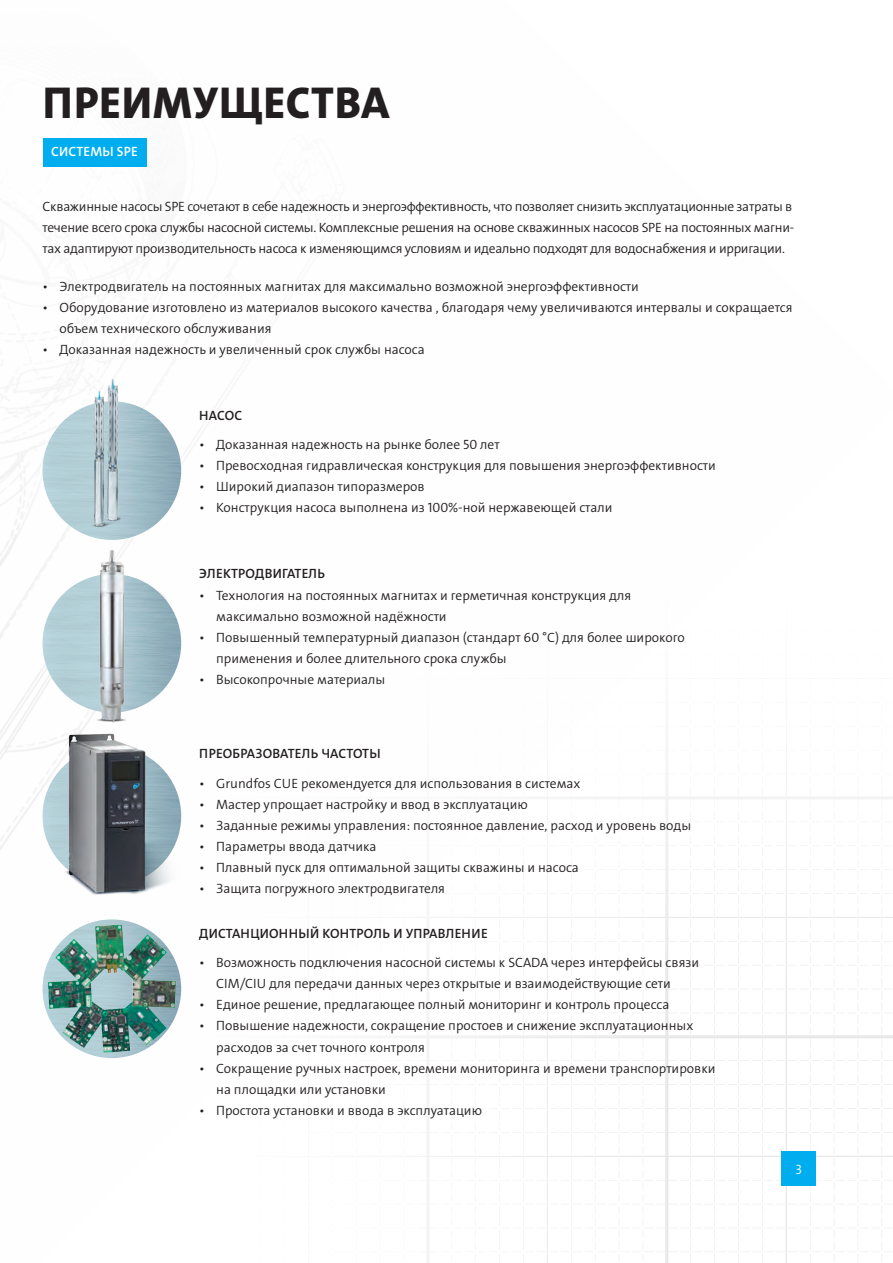
<style>
.page{position:relative;width:893px;height:1263px;background:#fff}
.page>*{position:absolute;margin:0;border:0;box-sizing:border-box;transform-origin:0 0}
.t1{font:45px "Grundfos The Sans V2 OT 8 XB";letter-spacing:.015em;color:#231f20}
.t2{font:13.5px/21px "Grundfos The Sans V2 OT 4 SL";color:#231f20}
.t3{font:13.5px/21px "Grundfos The Sans V2 OT 4 SL";letter-spacing:-.02em;color:#231f20}
.t4{font:13.5px "Grundfos The Sans V2 OT 6 SB";letter-spacing:.015em;color:#231f20}
.t5{font:13.5px "Grundfos The Sans V2 OT 6 SB";letter-spacing:.015em;color:#fff}
.t6{font:13.5px "Grundfos The Sans V2 OT 4 SL";color:#fff}
</style>
<div class="page">
<img style="left:0;top:138px;width:893px;height:1125px">
<div style="left:43px;top:138px;width:103px;height:28px;background:#00aeef"></div>
<img style="left:43px;top:401px;width:138px;height:139px">
<img style="left:43px;top:574px;width:138px;height:139px">
<img style="left:43px;top:919px;width:138px;height:139px">
<img style="left:36px;top:718px;width:151px;height:191px">
<img style="left:95px;top:547px;width:33px;height:178px">
<img style="left:52px;top:374px;width:120px;height:160px">
<img style="left:39px;top:920px;width:139px;height:141px">
<h1 class="t1" style="left:43px;top:74px;width:348px">ПРЕИМУЩЕСТВА</h1>
<p class="t5" style="left:51px;top:143px;width:88px">СИСТЕМЫ SPE</p>
<p class="t3" style="left:43px;top:196px;width:753px">Скважинные насосы SPE сочетают в себе надежность и энергоэффективность, что позволяет снизить эксплуатационные затраты в течение всего срока службы насосной системы. Комплексные решения на основе скважинных насосов SPE на постоянных магни&shy;тах адаптируют производительность насоса к изменяющимся условиям и идеально подходят для водоснабжения и ирригации.</p>
<p class="t2" style="left:43px;top:276px;width:598px">• Электродвигатель на постоянных магнитах для максимально возможной энергоэффективности</p>
<p class="t2" style="left:60px;top:297px;width:735px;text-indent:-17px">• Оборудование изготовлено из материалов высокого качества , благодаря чему увеличиваются интервалы и сокращается объем технического обслуживания</p>
<p class="t2" style="left:43px;top:339px;width:384px">• Доказанная надежность и увеличенный срок службы насоса</p>
<p class="t4" style="left:199px;top:407px;width:45px">НАСОС</p>
<p class="t2" style="left:199px;top:434px;width:302px">• Доказанная надежность на рынке более 50 лет</p>
<p class="t2" style="left:199px;top:455px;width:518px">• Превосходная гидравлическая конструкция для повышения энергоэффективности</p>
<p class="t2" style="left:199px;top:476px;width:227px">• Широкий диапазон типоразмеров</p>
<p class="t2" style="left:199px;top:497px;width:415px">• Конструкция насоса выполнена из 100%-ной нержавеющей стали</p>
<p class="t4" style="left:199px;top:565px;width:127px">ЭЛЕКТРОДВИГАТЕЛЬ</p>
<p class="t2" style="left:216px;top:584px;width:416px;text-indent:-17px">• Технология на постоянных магнитах и герметичная конструкция для максимально возможной надёжности</p>
<p class="t2" style="left:216px;top:626px;width:470px;text-indent:-17px">• Повышенный температурный диапазон (стандарт 60 °C) для более широкого применения и более длительного срока службы</p>
<p class="t2" style="left:199px;top:668px;width:188px">• Высокопрочные материалы</p>
<p class="t4" style="left:199px;top:745px;width:183px">ПРЕОБРАЗОВАТЕЛЬ ЧАСТОТЫ</p>
<p class="t2" style="left:199px;top:773px;width:383px">• Grundfos CUE рекомендуется для использования в системах</p>
<p class="t2" style="left:199px;top:794px;width:330px">• Мастер упрощает настройку и ввод в эксплуатацию</p>
<p class="t2" style="left:199px;top:815px;width:493px">• Заданные режимы управления: постоянное давление, расход и уровень воды</p>
<p class="t2" style="left:199px;top:836px;width:179px">• Параметры ввода датчика</p>
<p class="t2" style="left:199px;top:857px;width:381px">• Плавный пуск для оптимальной защиты скважины и насоса</p>
<p class="t2" style="left:199px;top:878px;width:247px">• Защита погружного электродвигателя</p>
<p class="t4" style="left:199px;top:925px;width:290px">ДИСТАНЦИОННЫЙ КОНТРОЛЬ И УПРАВЛЕНИЕ</p>
<p class="t2" style="left:216px;top:952px;width:484px;text-indent:-17px">• Возможность подключения насосной системы к SCADA через интерфейсы связи<br>CIM/CIU для передачи данных через открытые и взаимодействующие сети</p>
<p class="t2" style="left:199px;top:994px;width:472px">• Единое решение, предлагающее полный мониторинг и контроль процесса</p>
<p class="t2" style="left:216px;top:1015px;width:479px;text-indent:-17px">• Повышение надежности, сокращение простоев и снижение эксплуатационных расходов за счет точного контроля</p>
<p class="t2" style="left:216px;top:1057px;width:501px;text-indent:-17px">• Сокращение ручных настроек, времени мониторинга и времени транспортировки на площадки или установки</p>
<p class="t2" style="left:199px;top:1099px;width:284px">• Простота установки и ввода в эксплуатацию</p>
<p class="t6" style="left:795px;top:1160px;width:8px">3</p>
</div>
